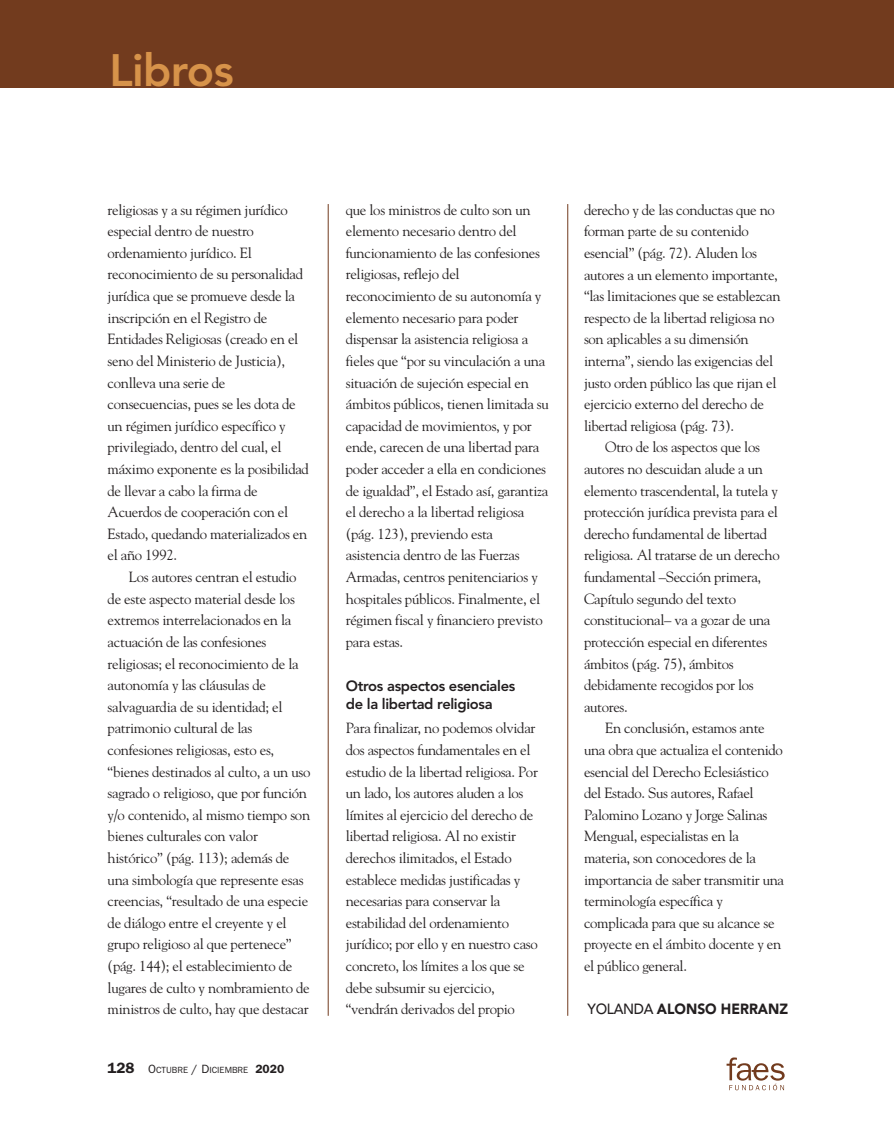
<style>
.page{position:relative;width:894px;height:1127px;background:#fff}
.page>*{position:absolute;margin:0;border:0;box-sizing:border-box;transform-origin:0 0}
.t1{font:800 45px "Avenir";letter-spacing:-.015em;color:#d7934a}
.t2{font:14.7px/21.6px "Goudy";letter-spacing:-.025em;color:#231f20}
.t3{font:800 14.7px/18px "Avenir";letter-spacing:-.025em;color:#231f20}
.t4{font:900 14.7px "Avenir";color:#231f20;scale:.94 1}
.t5{font:9px "Franklin Gothic";color:#231f20}
.s1{font-weight:600;font-size:15px}
.s2{font-size:12px}
.s3{font-weight:600;font-size:12px}
.s4{font-weight:500}
</style>
<div class="page">
<svg style="left:726px;top:1057px;width:58px;height:33px"></svg>
<div style="left:0;top:0;width:894px;height:87px;background:#723b1e"></div>
<hr style="left:328px;top:204px;width:1px;height:811px;background:#723b1e">
<hr style="left:567px;top:204px;width:1px;height:811px;background:#723b1e">
<h1 class="t1" style="left:110px;top:52px;width:126px">Libros</h1>
<p class="t2" style="left:108px;top:200px;width:203px">religiosas y a su régimen jurídico especial dentro de nuestro ordenamiento jurídico. El reconocimiento de su personalidad jurídica que se promueve desde la inscripción en el Registro de<br>Entidades Religiosas (creado en el seno del Ministerio de Justicia), conlleva una serie de consecuencias, pues se les dota de un régimen jurídico específico y privilegiado, dentro del cual, el máximo exponente es la posibilidad de llevar a cabo la firma de<br>Acuerdos de cooperación con el<br>Estado, quedando materializados en el año 1992.</p>
<p class="t2" style="left:108px;top:567px;width:204px;text-indent:21px">Los autores centran el estudio de este aspecto material desde los extremos interrelacionados en la actuación de las confesiones religiosas; el reconocimiento de la autonomía y las cláusulas de salvaguardia de su identidad; el patrimonio cultural de las confesiones religiosas, esto es, “bienes destinados al culto, a un uso sagrado o religioso, que por función y/o contenido, al mismo tiempo son bienes culturales con valor histórico” (pág. 113); además de una simbología que represente esas creencias, “resultado de una especie de diálogo entre el creyente y el grupo religioso al que pertenece” (pág. 144); el establecimiento de lugares de culto y nombramiento de ministros de culto, hay que destacar</p>
<p class="t5" style="left:108px;top:1067px;width:178px"><span class="s1">128</span> <span class="s2">O</span>CTUBRE <span class="s2">/ D</span>ICIEMBRE <span class="s3">2020</span></p>
<p class="t2" style="left:346px;top:200px;width:205px">que los ministros de culto son un elemento necesario dentro del funcionamiento de las confesiones religiosas, reflejo del reconocimiento de su autonomía y elemento necesario para poder dispensar la asistencia religiosa a fieles que “por su vinculación a una situación de sujeción especial en ámbitos públicos, tienen limitada su capacidad de movimientos, y por ende, carecen de una libertad para poder acceder a ella en condiciones de igualdad”, el Estado así, garantiza el derecho a la libertad religiosa (pág. 123), previendo esta asistencia dentro de las Fuerzas<br>Armadas, centros penitenciarios y hospitales públicos. Finalmente, el régimen fiscal y financiero previsto para estas.</p>
<p class="t3" style="left:346px;top:678px;width:171px">Otros aspectos esenciales de la libertad religiosa</p>
<p class="t2" style="left:346px;top:718px;width:194px">Para finalizar, no podemos olvidar dos aspectos fundamentales en el estudio de la libertad religiosa. Por un lado, los autores aluden a los límites al ejercicio del derecho de libertad religiosa. Al no existir derechos ilimitados, el Estado establece medidas justificadas y necesarias para conservar la estabilidad del ordenamiento jurídico; por ello y en nuestro caso concreto, los límites a los que se debe subsumir su ejercicio, “vendrán derivados del propio</p>
<p class="t2" style="left:584px;top:200px;width:198px">derecho y de las conductas que no forman parte de su contenido esencial” (pág. 72). Aluden los autores a un elemento importante, “las limitaciones que se establezcan respecto de la libertad religiosa no son aplicables a su dimensión interna”, siendo las exigencias del justo orden público las que rijan el ejercicio externo del derecho de libertad religiosa (pág. 73).</p>
<p class="t2" style="left:584px;top:437px;width:197px;text-indent:21px">Otro de los aspectos que los autores no descuidan alude a un elemento trascendental, la tutela y protección jurídica prevista para el derecho fundamental de libertad religiosa. Al tratarse de un derecho fundamental –Sección primera,<br>Capítulo segundo del texto constitucional– va a gozar de una protección especial en diferentes ámbitos (pág. 75), ámbitos debidamente recogidos por los autores.</p>
<p class="t2" style="left:584px;top:718px;width:201px;text-indent:21px">En conclusión, estamos ante una obra que actualiza el contenido esencial del Derecho Eclesiástico del Estado. Sus autores, Rafael<br>Palomino Lozano y Jorge Salinas<br>Mengual, especialistas en la materia, son conocedores de la importancia de saber transmitir una terminología específica y complicada para que su alcance se proyecte en el ámbito docente y en el público general.</p>
<p class="t4" style="left:587px;top:1003px;width:215px"><span class="s4">YOLANDA</span> ALONSO HERRANZ</p>
</div>
